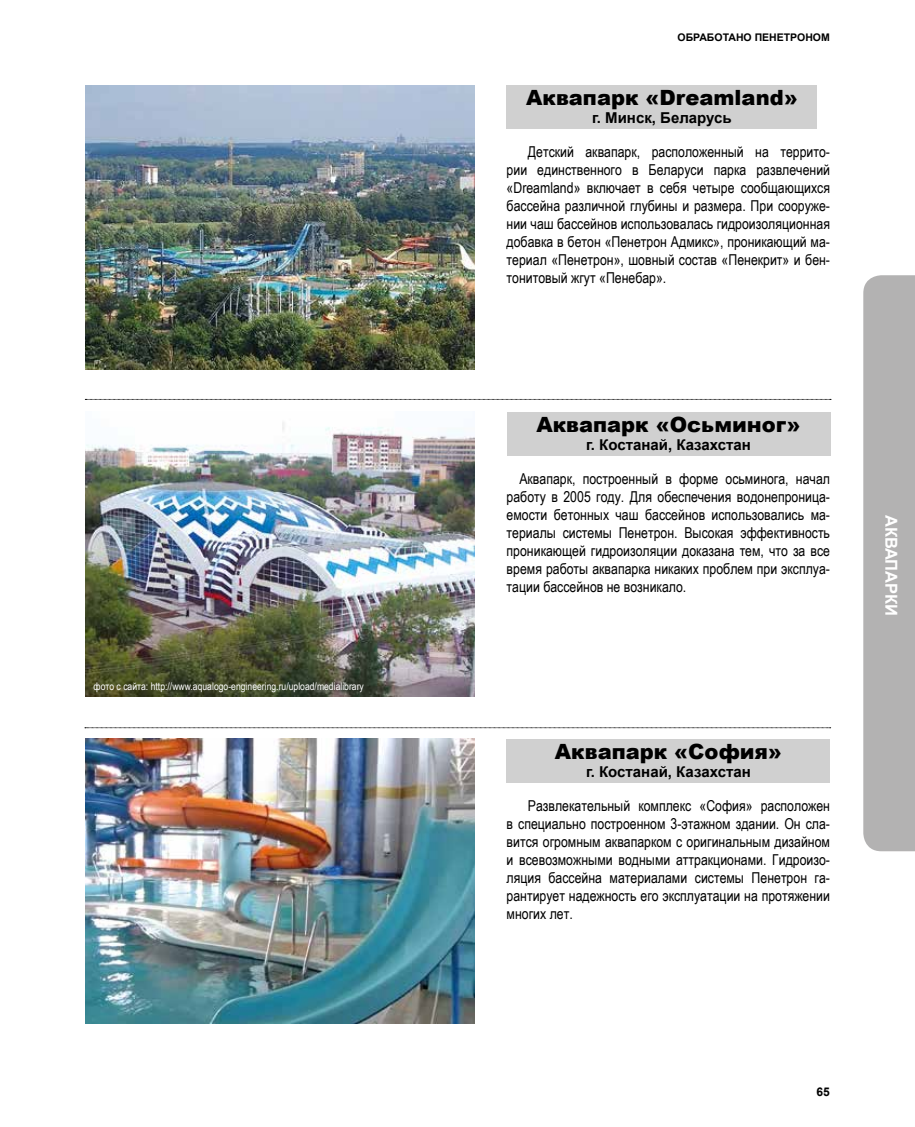
<style>
.page{position:relative;width:915px;height:1127px;background:#fff}
.page>*{position:absolute;margin:0;border:0;box-sizing:border-box;transform-origin:0 0}
.t1{font:900 21px "Arial";color:#000}
.t2{font:700 16.5px "Arial";color:#fff}
.t3{font:15px/18px "Arial Narrow";color:#000;text-align:justify}
.t4{font:700 15px "Arial";color:#000}
.t5{font:700 12px "Arial";color:#000}
.t6{font:10.5px "Arial Narrow";color:#fff}
.t7{font:700 10.5px "Arial";color:#000}
</style>
<div class="page">
<img style="left:85px;top:85px;width:389px;height:285px">
<div style="left:506px;top:85px;width:311px;height:44px;background:#d0d0d0"></div>
<img style="left:85px;top:422px;width:389px;height:275px">
<div style="left:506px;top:412px;width:324px;height:43px;background:#d0d0d0"></div>
<svg style="left:85px;top:399px;width:745px;height:1px"></svg>
<svg style="left:85px;top:727px;width:745px;height:1px"></svg>
<img style="left:85px;top:739px;width:389px;height:285px">
<div style="left:506px;top:739px;width:324px;height:43px;background:#d0d0d0"></div>
<div style="left:863px;top:275px;width:51px;height:576px;background:#b3b2b2"></div>
<p class="t6" style="left:94px;top:679px;width:272px">фото с сайта: http://www.aqualogo-engineering.ru/upload/medialibrary</p>
<p class="t7" style="left:677px;top:30px;width:154px">ОБРАБОТАНО ПЕНЕТРОНОМ</p>
<h1 class="t1" style="left:526px;top:83px;width:273px">Аквапарк «Dreamland»</h1>
<p class="t4" style="left:592px;top:108px;width:141px">г. Минск, Беларусь</p>
<p class="t3" style="left:506px;top:142px;width:325px;text-indent:21px">Детский аквапарк, расположенный на террито&shy;рии единственного в Беларуси парка развлечений «Dreamland» включает в себя четыре сообщающихся бассейна различной глубины и размера. При сооруже&shy;нии чаш бассейнов использовалась гидроизоляционная добавка в бетон «Пенетрон Адмикс», проникающий ма&shy;териал «Пенетрон», шовный состав «Пенекрит» и бен&shy;тонитовый жгут «Пенебар».</p>
<h1 class="t1" style="left:536px;top:409px;width:266px">Аквапарк «Осьминог»</h1>
<p class="t4" style="left:586px;top:435px;width:166px">г. Костанай, Казахстан</p>
<p class="t3" style="left:506px;top:469px;width:325px;text-indent:13px">Аквапарк, построенный в форме осьминога, начал работу в 2005 году. Для обеспечения водонепроница&shy;емости бетонных чаш бассейнов использовались ма&shy;териалы системы Пенетрон. Высокая эффективность проникающей гидроизоляции доказана тем, что за все время работы аквапарка никаких проблем при эксплуа&shy;тации бассейнов не возникало.</p>
<h1 class="t1" style="left:554px;top:736px;width:228px">Аквапарк «София»</h1>
<p class="t4" style="left:585px;top:762px;width:166px">г. Костанай, Казахстан</p>
<p class="t3" style="left:506px;top:796px;width:325px;text-indent:21px">Развлекательный комплекс «София» расположен в специально построенном 3-этажном здании. Он сла&shy;вится огромным аквапарком с оригинальным дизайном и всевозможными водными аттракционами. Гидроизо&shy;ляция бассейна материалами системы Пенетрон га&shy;рантирует надежность его эксплуатации на протяжении многих лет.</p>
<p class="t2" style="left:901px;top:514px;width:103px;rotate:90deg">АКВАПАРКИ</p>
<p class="t5" style="left:816px;top:1084px;width:15px">65</p>
</div>
